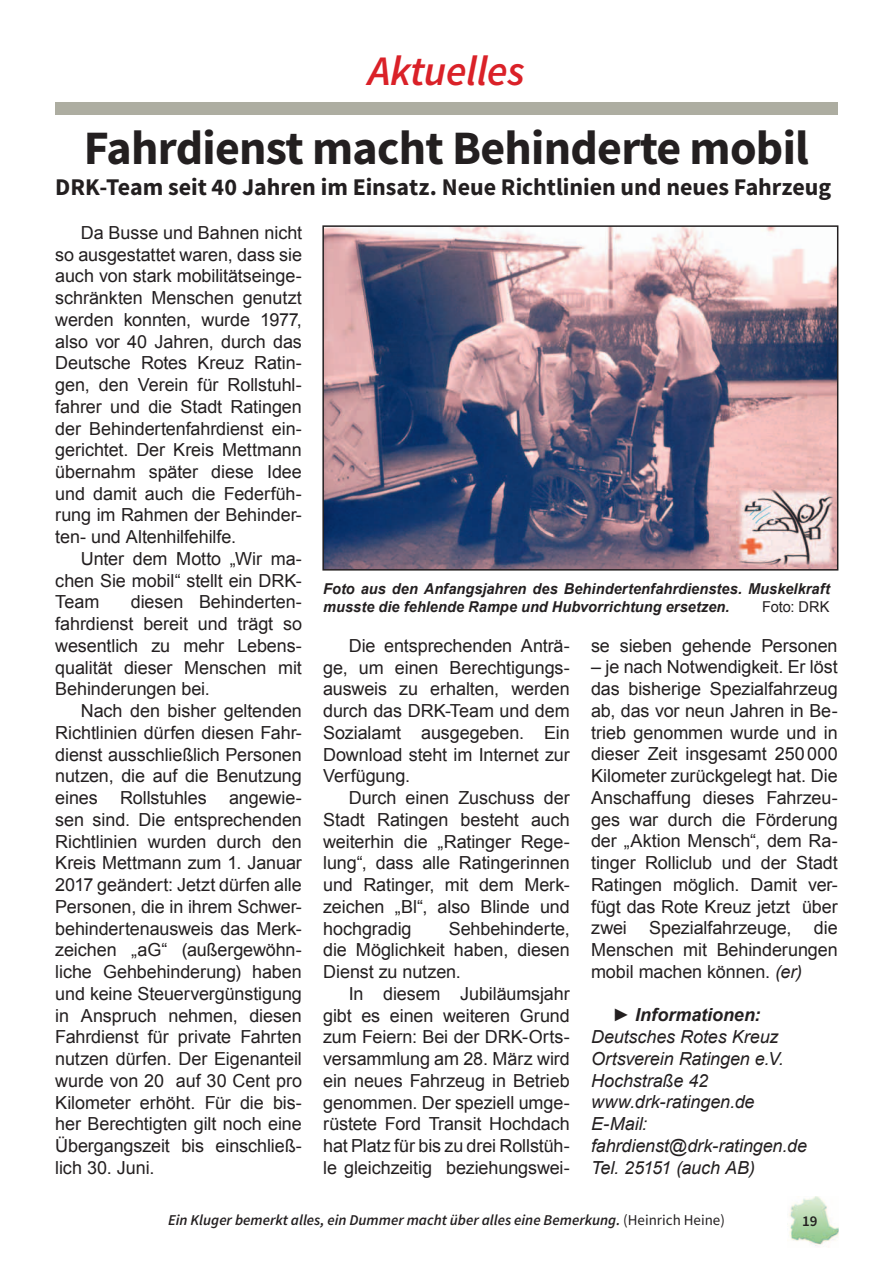
<style>
.page{position:relative;width:893px;height:1263px;background:#fff}
.page>*{position:absolute;margin:0;border:0;box-sizing:border-box;transform-origin:0 0}
.t1{font:700 48px "Source Sans Pro";letter-spacing:-.015em;color:#231f20}
.t2{font:italic 600 42px "Source Sans Pro";letter-spacing:-.01em;color:#da2128}
.t3{font:700 24px "Source Sans Pro";color:#231f20}
.t4{font:18px/21.8px "Arial";letter-spacing:-.005em;color:#231f20;text-align:justify}
.t5{font:italic 18px/21.8px "Arial";letter-spacing:-.005em;color:#231f20}
.t6{font:italic 700 18px "Arial";color:#231f20}
.t7{font:italic 700 15px/18px "Arial";letter-spacing:.005em;color:#231f20}
.t8{font:italic 600 15px "Source Sans Pro";color:#231f20}
.t9{font:15px "Arial";letter-spacing:-.005em;color:#231f20}
.t10{font:600 15px "Source Sans Pro";color:#231f20}
.s1{font-style:italic}
.s2{font-weight:400;font-style:normal}
</style>
<div class="page">
<div style="left:55px;top:102px;width:783px;height:13px;background:#adada1"></div>
<img style="left:789px;top:1196px;width:50px;height:50px">
<img style="left:325px;top:228px;width:510px;height:340px">
<div style="left:322px;top:225px;width:516px;height:346px;border:2px solid #231f20"></div>
<img style="left:736px;top:488px;width:98px;height:78px">
<h2 class="t2" style="left:368px;top:55px;width:158px">Aktuelles</h2>
<h1 class="t1" style="left:84px;top:129px;width:726px">Fahrdienst macht Behinderte mobil</h1>
<h3 class="t3" style="left:55px;top:178px;width:777px">DRK-Team seit 40 Jahren im Einsatz. Neue Richtlinien und neues Fahrzeug</h3>
<p class="t4" style="left:55px;top:222px;width:248px;text-indent:26px">Da Busse und Bahnen nicht so ausgestattet waren, dass sie auch von stark mobilitätseinge&shy;schränkten Menschen genutzt werden konnten, wurde 1977, also vor 40 Jahren, durch das Deutsche Rotes Kreuz Ratin&shy;gen, den Verein für Rollstuhl&shy;fahrer und die Stadt Ratingen der Behindertenfahrdienst ein&shy;gerichtet. Der Kreis Mettmann übernahm später diese Idee und damit auch die Federfüh&shy;rung im Rahmen der Behinder&shy;ten- und Altenhilfehilfe.</p>
<p class="t4" style="left:55px;top:548px;width:248px;text-indent:26px">Unter dem Motto „Wir ma&shy;chen Sie mobil“ stellt ein DRK-Team</p>
<p class="t4" style="left:55px;top:591px;width:248px;text-indent:76px">diesen Behinderten&shy;fahrdienst bereit und trägt so wesentlich zu mehr Lebens&shy;qualität dieser Menschen mit Behinderungen bei.</p>
<p class="t4" style="left:55px;top:700px;width:248px;text-indent:26px">Nach den bisher geltenden Richtlinien dürfen diesen Fahr&shy;dienst ausschließlich Personen nutzen, die auf die Benutzung eines Rollstuhles angewie&shy;sen sind. Die entsprechenden Richtlinien wurden durch den Kreis Mettmann zum 1. Januar 2017 geändert: Jetzt dürfen alle Personen, die in ihrem Schwer&shy;behindertenausweis das Merk&shy;zeichen „aG“ (außergewöhn&shy;liche Gehbehinderung) haben und keine Steuervergünstigung in Anspruch nehmen, diesen Fahrdienst für private Fahrten nutzen dürfen. Der Eigenanteil wurde von 20 auf 30 Cent pro Kilometer erhöht. Für die bis&shy;her Berechtigten gilt noch eine Übergangszeit bis einschließ&shy;lich 30. Juni.</p>
<p class="t7" style="left:323px;top:579px;width:508px">Foto aus den Anfangsjahren des Behindertenfahrdienstes. Muskelkraft musste die fehlende Rampe und Hubvorrichtung ersetzen.</p>
<p class="t9" style="left:762px;top:598px;width:69px">Foto: DRK</p>
<p class="t4" style="left:323px;top:635px;width:248px;text-indent:26px">Die entsprechenden Anträ&shy;ge, um einen Berechtigungs&shy;ausweis zu erhalten, werden durch das DRK-Team und dem Sozialamt ausgegeben. Ein Download steht im Internet zur Verfügung.</p>
<p class="t4" style="left:323px;top:787px;width:248px;text-indent:26px">Durch einen Zuschuss der Stadt Ratingen besteht auch weiterhin die „Ratinger Rege&shy;lung“, dass alle Ratingerinnen und Ratinger, mit dem Merk&shy;zeichen „Bl“, also Blinde und hochgradig</p>
<p class="t4" style="left:323px;top:917px;width:248px;text-indent:126px">Sehbehinderte, die Möglichkeit haben, diesen Dienst zu nutzen.</p>
<p class="t4" style="left:323px;top:983px;width:248px;text-indent:26px">In diesem Jubiläumsjahr gibt es einen weiteren Grund zum Feiern: Bei der DRK-Orts&shy;versammlung am 28. März wird ein neues Fahrzeug in Betrieb genommen. Der speziell umge&shy;rüstete Ford Transit Hochdach hat Platz für bis zu drei Rollstüh&shy;le gleichzeitig beziehungswei-</p>
<p class="t4" style="left:591px;top:634px;width:248px">se sieben gehende Personen</p>
<p class="t4" style="left:591px;top:656px;width:248px">– je nach Notwendigkeit. Er löst das bisherige Spezialfahrzeug ab, das vor neun Jahren in Be&shy;trieb genommen wurde und in dieser Zeit insgesamt 250 000<br>Kilometer zurückgelegt hat. Die Anschaffung dieses Fahrzeu&shy;ges war durch die Förderung der „Aktion Mensch“, dem Ra&shy;tinger Rolliclub und der Stadt Ratingen möglich. Damit ver&shy;fügt das Rote Kreuz jetzt über zwei Spezialfahrzeuge, die Menschen mit Behinderungen mobil machen können. <span class="s1">(er)</span></p>
<p class="t6" style="left:635px;top:1005px;width:127px">Informationen:</p>
<p class="t5" style="left:591px;top:1026px;width:218px">Deutsches Rotes Kreuz<br>Ortsverein Ratingen e.V.<br>Hochstraße 42 www.drk-ratingen.de<br>E-Mail: fahrdienst@drk-ratingen.de<br>Tel. 25151 (auch AB)</p>
<p class="t8" style="left:168px;top:1214px;width:558px">Ein Kluger bemerkt alles, ein Dummer macht über alles eine Bemerkung. <span class="s2">(Heinrich Heine)</span></p>
<p class="t10" style="left:802px;top:1212px;width:17px">19</p>
</div>
